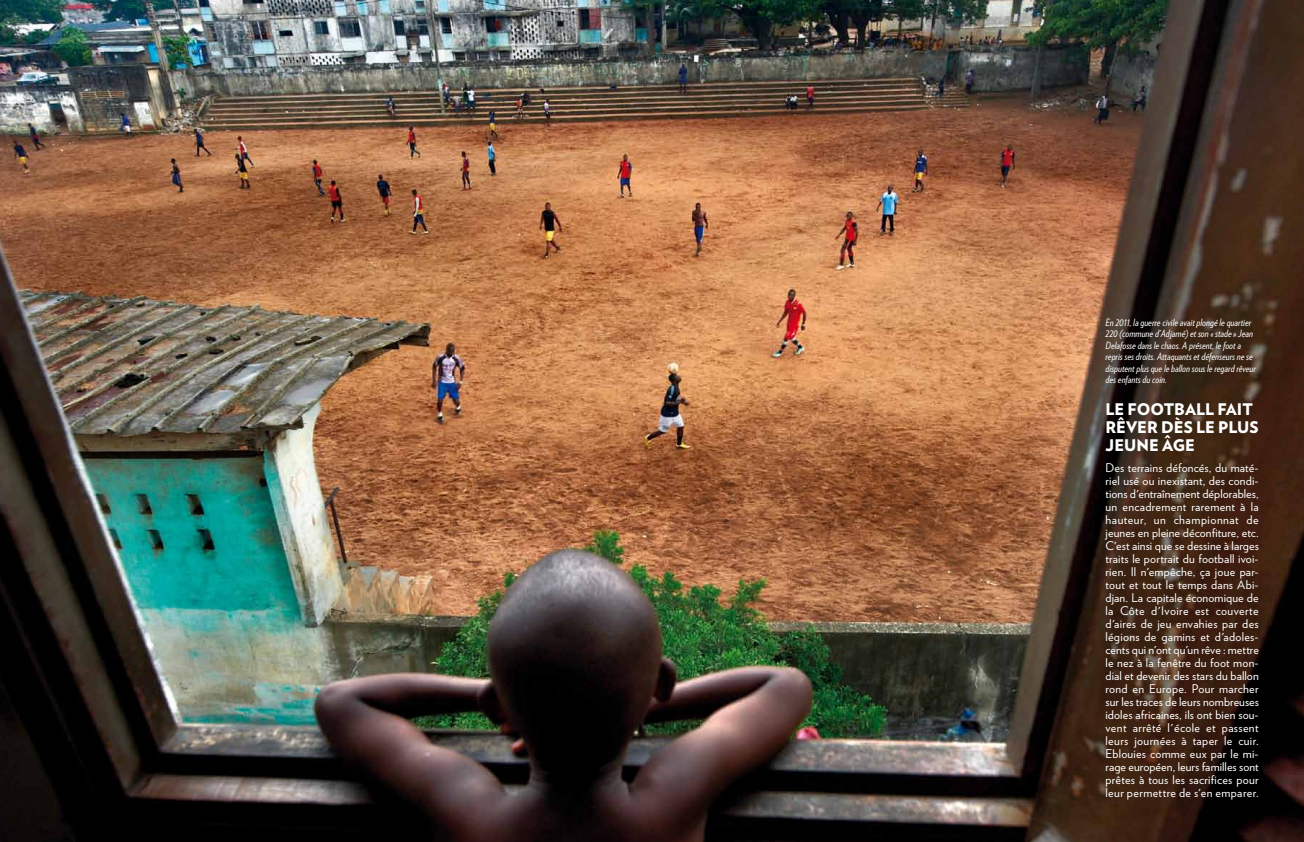
<style>
.page{position:relative;width:1304px;height:842px;background:#fff}
.page>*{position:absolute;margin:0;border:0;box-sizing:border-box;transform-origin:0 0}
.t1{font:900 16px/18px "Verlag";color:#fff}
.t2{font:12px/13px "Verlag";letter-spacing:.02em;color:#fff;text-align:justify}
.t3{font:italic 10px/11.5px "Verlag Condensed";color:#fff}
</style>
<div class="page">
<img style="left:0;top:1px;width:1303px;height:841px">
<p class="t3" style="left:1106px;top:316px;width:152px">En 2011, la guerre civile avait plongé le quartier 220 (commune d'Adjamé) et son «stade» Jean Delafosse dans le chaos. A présent, le foot a repris ses droits. Attaquants et défenseurs ne se disputent plus que le ballon sous le regard rêveur des enfants du coin.</p>
<h1 class="t1" style="left:1106px;top:400px;width:154px">LE FOOTBALL FAIT<br>RÊVER DÈS LE PLUS<br>JEUNE ÂGE</h1>
<p class="t2" style="left:1106px;top:460px;width:155px">Des terrains défoncés, du maté&shy;riel usé ou inexistant, des condi&shy;tions d'entraînement déplorables, un encadrement rarement à la hauteur, un championnat de jeunes en pleine déconfiture, etc.<br>C'est ainsi que se dessine à larges traits le portrait du football ivoi&shy;rien. Il n'empêche, ça joue par&shy;tout et tout le temps dans Abi&shy;djan. La capitale économique de la Côte d'Ivoire est couverte d'aires de jeu envahies par des légions de gamins et d'adoles&shy;cents qui n'ont qu'un rêve : mettre le nez à la fenêtre du foot mon&shy;dial et devenir des stars du ballon rond en Europe. Pour marcher sur les traces de leurs nombreuses idoles africaines, ils ont bien sou&shy;vent arrêté l'école et passent leurs journées à taper le cuir.<br>Eblouies comme eux par le mi&shy;rage européen, leurs familles sont prêtes à tous les sacrifices pour leur permettre de s'en emparer.</p>
</div>
